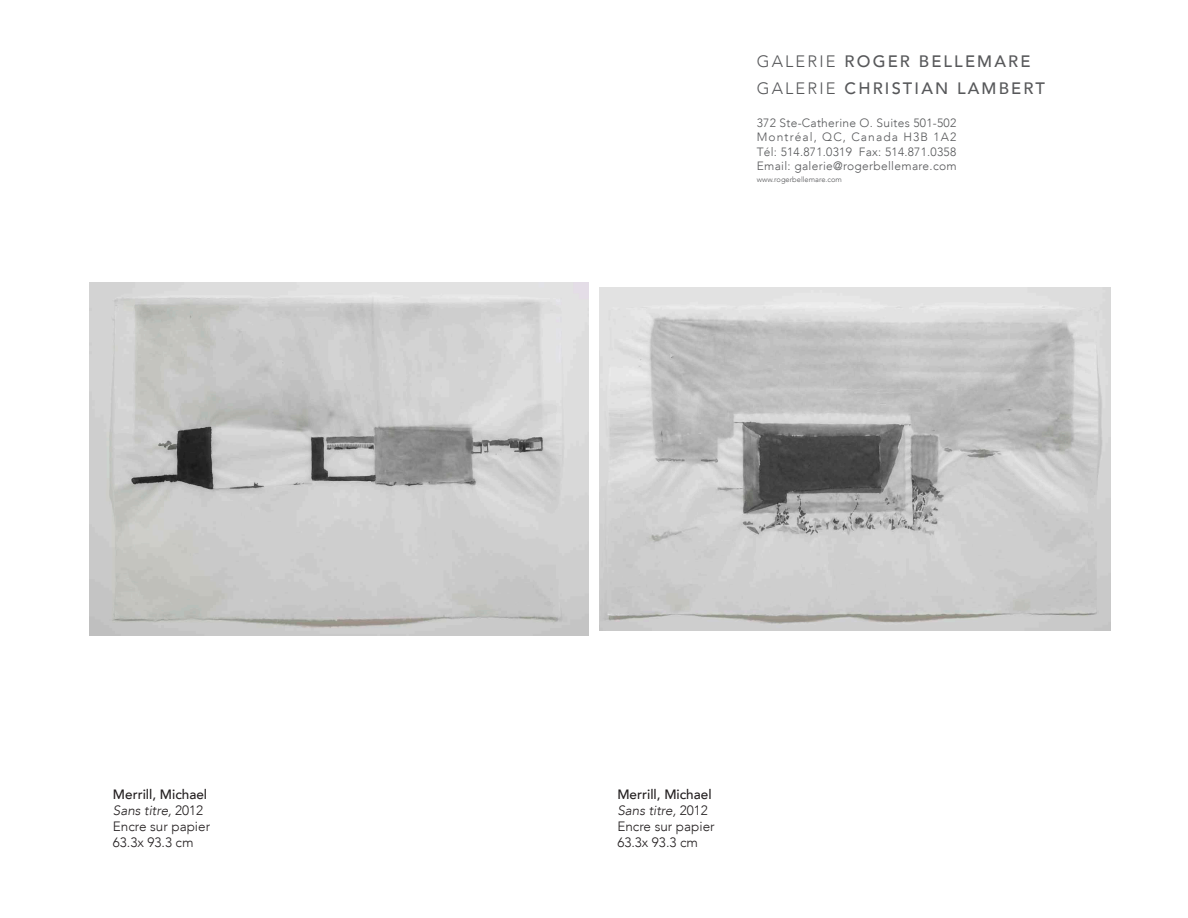
<style>
.page{position:relative;width:1188px;height:918px;background:#fff}
.page>*{position:absolute;margin:0;border:0;box-sizing:border-box;transform-origin:0 0}
.t1{font:500 16.5px/27px "Avenir LT";letter-spacing:.13em;color:#57585a}
.t2{font:300 13.5px "Avenir LT";color:#231f20}
.t3{font:500 13.5px "Avenir LT";color:#231f20}
.t4{font:italic 300 13.5px "Avenir LT";color:#231f20}
.t5{font:300 12px/14.4px "Avenir LT";letter-spacing:.025em;color:#57585a;text-align:justify}
.t6{font:300 7.5px "Avenir LT";color:#57585a}
.s1{font-style:normal}
.s2{font-weight:300}
</style>
<div class="page">
<img style="left:89px;top:282px;width:500px;height:354px">
<img style="left:599px;top:287px;width:512px;height:343px">
<p class="t3" style="left:113px;top:786px;width:96px">Merrill, Michael</p>
<p class="t4" style="left:113px;top:802px;width:92px">Sans titre, <span class="s1">2012</span></p>
<p class="t2" style="left:113px;top:818px;width:99px">Encre sur papier</p>
<p class="t2" style="left:113px;top:835px;width:82px">63.3x 93.3 cm</p>
<h1 class="t1" style="left:757px;top:48px;width:290px"><span class="s2">GALERIE</span> ROGER BELLEMARE<br><span class="s2">GALERIE</span> CHRISTIAN LAMBERT</h1>
<p class="t5" style="left:757px;top:116px;width:201px">372 Ste-Catherine O. Suites 501-502<br>Montréal, QC, Canada H3B 1A2<br>Tél: 514.871.0319 Fax: 514.871.0358<br>Email: galerie@rogerbellemare.com</p>
<p class="t6" style="left:757px;top:175px;width:87px">www.rogerbellemare.com</p>
<p class="t3" style="left:617px;top:786px;width:96px">Merrill, Michael</p>
<p class="t4" style="left:617px;top:802px;width:92px">Sans titre, <span class="s1">2012</span></p>
<p class="t2" style="left:617px;top:818px;width:99px">Encre sur papier</p>
<p class="t2" style="left:617px;top:835px;width:82px">63.3x 93.3 cm</p>
</div>
